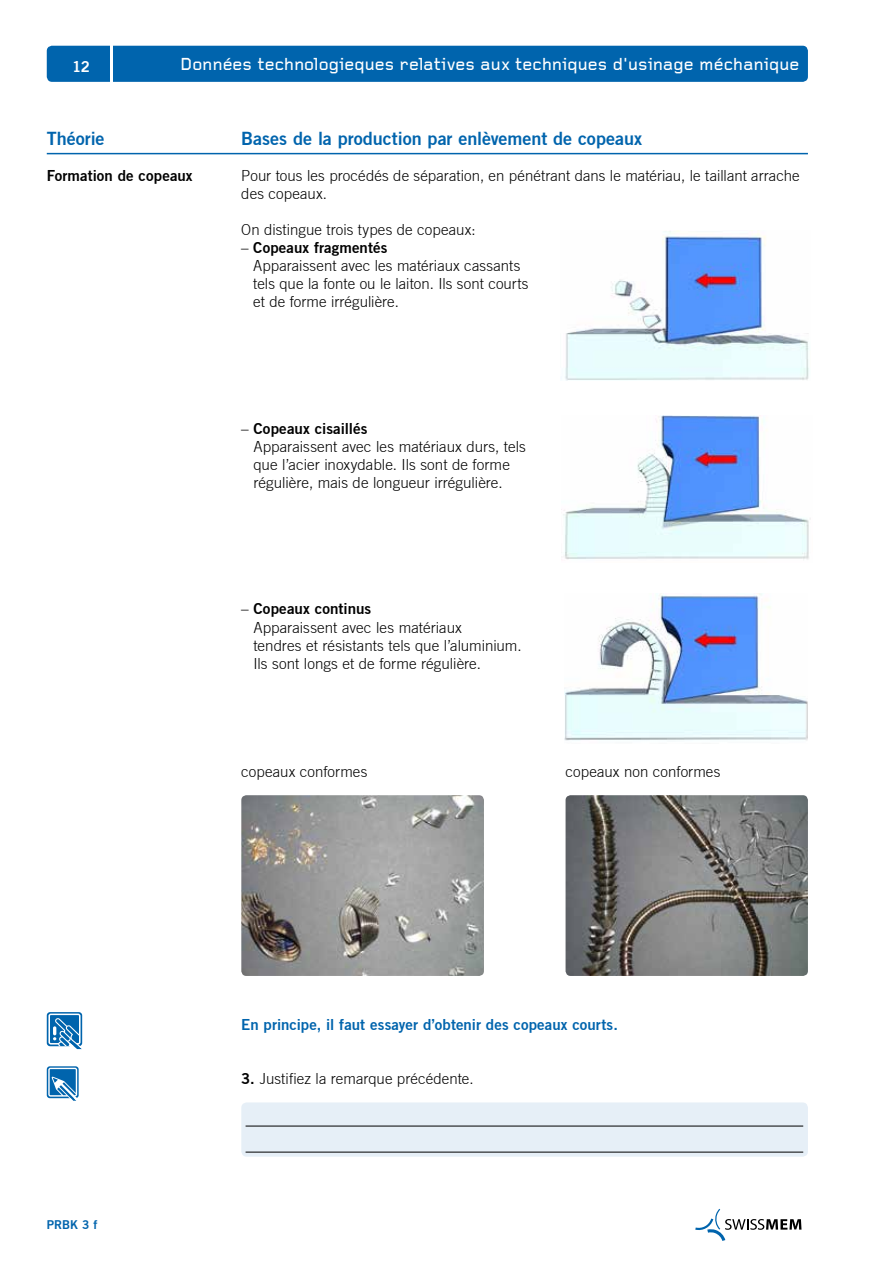
<style>
.page{position:relative;width:893px;height:1263px;background:#fff}
.page>*{position:absolute;margin:0;border:0;box-sizing:border-box;transform-origin:0 0}
.t1{font:500 18px "Foundry Gridnik";letter-spacing:-.005em;color:#fff}
.t2{font:18px "Trade Gothic Bold Two";color:#0064ad}
.t3{font:300 15px/18px "Trade Gothic";letter-spacing:.005em;color:#000}
.t4{font:15px "Trade Gothic Bold Two";letter-spacing:.005em;color:#000}
.t5{font:15px "Trade Gothic Bold Two";letter-spacing:.005em;color:#0064ad}
.t6{font:15px "Trade Gothic Bold Two";color:#fff}
.t7{font:12px "Trade Gothic Bold Two";color:#0064ad}
.s1{font-family:"Trade Gothic";font-weight:300}
.s2{font-family:"Trade Gothic Bold Two";font-weight:400}
</style>
<div class="page">
<div style="left:47px;top:46px;width:761px;height:36px;background:#0064ad;border-radius:5px"></div>
<hr style="left:47px;top:153px;width:761px;height:1px;background:#0064ad">
<svg style="left:695px;top:1209px;width:106px;height:32px"></svg>
<hr style="left:111px;top:36px;width:2px;height:54px;background:#fff">
<img style="left:565px;top:231px;width:244px;height:149px">
<img style="left:563px;top:416px;width:248px;height:143px">
<img style="left:565px;top:593px;width:243px;height:148px">
<img style="left:566px;top:795px;width:242px;height:181px">
<img style="left:241px;top:795px;width:243px;height:181px">
<svg style="left:47px;top:1012px;width:36px;height:37px"></svg>
<svg style="left:47px;top:1066px;width:32px;height:35px"></svg>
<div style="left:241px;top:1102px;width:567px;height:55px;background:#e6eff7;border-radius:5px"></div>
<hr style="left:246px;top:1126px;width:557px;height:1px;background:#000">
<hr style="left:246px;top:1152px;width:557px;height:1px;background:#000">
<p class="t6" style="left:72px;top:58px;width:19px">12</p>
<p class="t1" style="left:180px;top:54px;width:621px">Données technologieques relatives aux techniques d'usinage méchanique</p>
<p class="t2" style="left:47px;top:127px;width:59px">Théorie</p>
<p class="t2" style="left:241px;top:127px;width:402px">Bases de la production par enlèvement de copeaux</p>
<p class="t4" style="left:47px;top:166px;width:147px">Formation de copeaux</p>
<p class="t3" style="left:241px;top:166px;width:560px">Pour tous les procédés de séparation, en pénétrant dans le matériau, le taillant arrache des copeaux.</p>
<p class="t3" style="left:241px;top:220px;width:236px">On distingue trois types de copeaux:</p>
<p class="t4" style="left:241px;top:238px;width:148px"><span class="s1">–</span> Copeaux fragmentés</p>
<p class="t3" style="left:253px;top:256px;width:277px">Apparaissent avec les matériaux cassants tels que la fonte ou le laiton. Ils sont courts et de forme irrégulière.</p>
<p class="t4" style="left:241px;top:419px;width:128px"><span class="s1">–</span> Copeaux cisaillés</p>
<p class="t3" style="left:253px;top:437px;width:274px">Apparaissent avec les matériaux durs, tels que l’acier inoxydable. Ils sont de forme régulière, mais de longueur irrégulière.</p>
<p class="t4" style="left:241px;top:600px;width:131px"><span class="s1">–</span> Copeaux continus</p>
<p class="t3" style="left:253px;top:618px;width:270px">Apparaissent avec les matériaux<br>tendres et résistants tels que l’aluminium.<br>Ils sont longs et de forme régulière.</p>
<p class="t3" style="left:241px;top:763px;width:128px">copeaux conformes</p>
<p class="t3" style="left:566px;top:763px;width:156px">copeaux non conformes</p>
<p class="t5" style="left:241px;top:1015px;width:378px">En principe, il faut essayer d’obtenir des copeaux courts.</p>
<p class="t7" style="left:47px;top:1217px;width:52px">PRBK 3 f</p>
<p class="t3" style="left:241px;top:1070px;width:234px"><span class="s2">3.</span> Justifiez la remarque précédente.</p>
</div>
